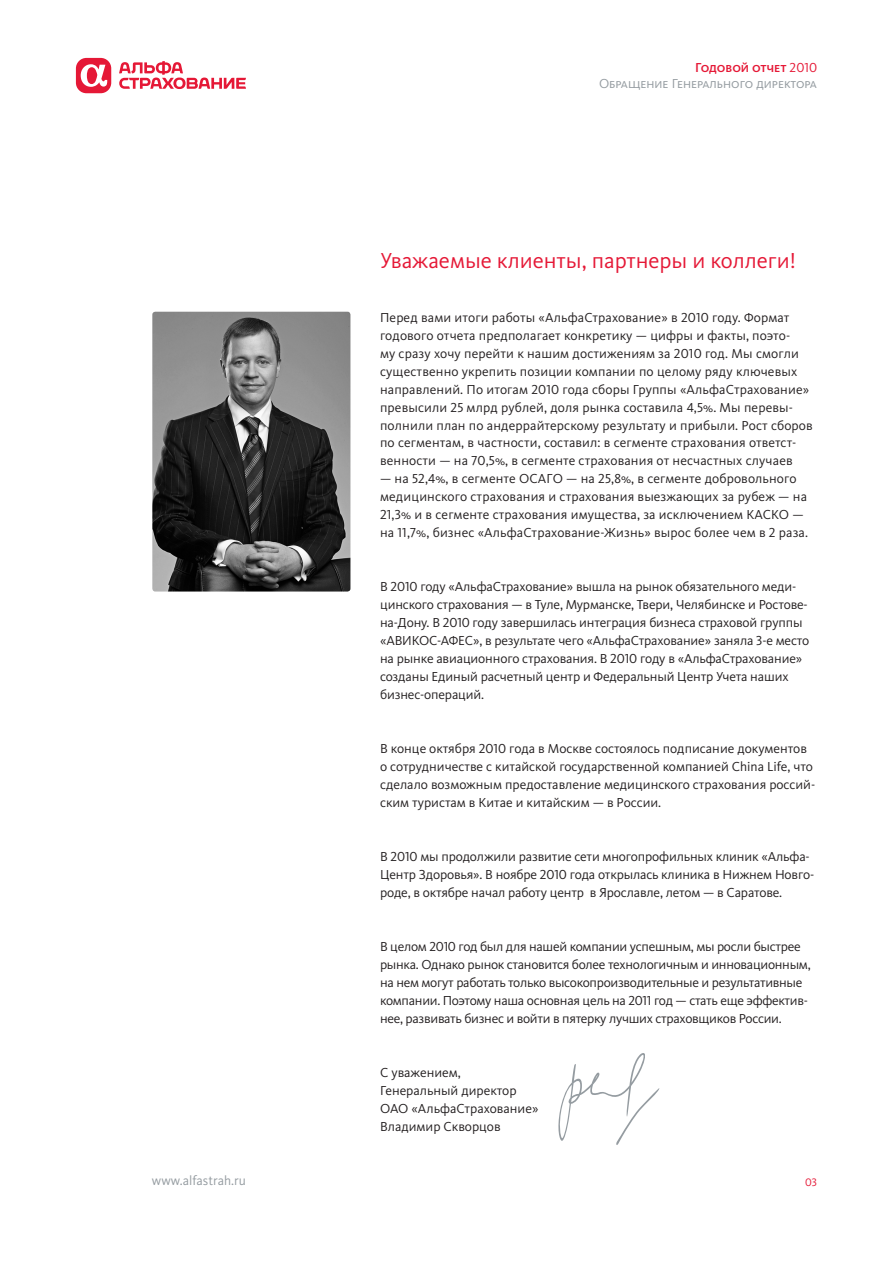
<style>
.page{position:relative;width:893px;height:1263px;background:#fff}
.page>*{position:absolute;margin:0;border:0;box-sizing:border-box;transform-origin:0 0}
.t1{font:22.5px "Kievit Cyr";color:#e51836}
.t2{font:13.5px/18px "Kievit Cyr";letter-spacing:-.005em;color:#231f20}
.t3{font:13.5px "Kievit Cyr Regular SC";color:#959ca1}
.t4{font:13.5px "Kievit Cyr";color:#959ca1}
.t5{font:13.5px "Kievit Cyr Medium SC";color:#e51836}
.t6{font:11.25px "Kievit Cyr Regular SC";color:#e51836}
.s1{font-family:"Kievit Cyr Regular SC"}
</style>
<div class="page">
<div style="left:76px;top:58px;width:35px;height:35px;background:#e51836;border-radius:11px"></div>
<svg style="left:81px;top:64px;width:26px;height:23px"></svg>
<svg style="left:119px;top:61px;width:127px;height:28px"></svg>
<img style="left:152px;top:312px;width:198px;height:279px">
<svg style="left:558px;top:1053px;width:102px;height:92px"></svg>
<p class="t5" style="left:695px;top:59px;width:123px">Годовой отчет <span class="s1">2010</span></p>
<p class="t3" style="left:599px;top:76px;width:220px">Обращение Генерального директора</p>
<h1 class="t1" style="left:380px;top:246px;width:417px">Уважаемые клиенты, партнеры и коллеги!</h1>
<p class="t2" style="left:380px;top:308px;width:434px">Перед вами итоги работы «АльфаСтрахование» в <span class="s1">2010</span> году. Формат годового отчета предполагает конкретику — цифры и факты, поэто-<br>му сразу хочу перейти к нашим достижениям за <span class="s1">2010</span> год. Мы смогли существенно укрепить позиции компании по целому ряду ключевых направлений. По итогам <span class="s1">2010</span> года сборы Группы «АльфаСтрахование» превысили <span class="s1">25</span> млрд рублей, доля рынка составила <span class="s1">4,5</span>%. Мы перевы&shy;полнили план по андеррайтерскому результату и прибыли. Рост сборов по сегментам, в частности, составил: в сегменте страхования ответст&shy;венности — на <span class="s1">70,5</span>%, в сегменте страхования от несчастных случаев</p>
<p class="t2" style="left:380px;top:470px;width:430px">— на <span class="s1">52,4</span>%, в сегменте ОСАГО — на <span class="s1">25,8</span>%, в сегменте добровольного медицинского страхования и страхования выезжающих за рубеж — на <span class="s1">21,3</span>% и в сегменте страхования имущества, за исключением КАСКО — на <span class="s1">11,7</span>%, бизнес «АльфаСтрахование-Жизнь» вырос более чем в <span class="s1">2</span> раза.</p>
<p class="t2" style="left:380px;top:578px;width:431px">В <span class="s1">2010</span> году «АльфаСтрахование» вышла на рынок обязательного меди&shy;цинского страхования — в Туле, Мурманске, Твери, Челябинске и Ростове&shy;на-Дону. В <span class="s1">2010</span> году завершилась интеграция бизнеса страховой группы «АВИКОС-АФЕС», в результате чего «АльфаСтрахование» заняла <span class="s1">3</span>-е место на рынке авиационного страхования. В <span class="s1">2010</span> году в «АльфаСтрахование» созданы Единый расчетный центр и Федеральный Центр Учета наших бизнес-операций.</p>
<p class="t2" style="left:380px;top:740px;width:437px">В конце октября <span class="s1">2010</span> года в Москве состоялось подписание документов о сотрудничестве с китайской государственной компанией China Life, что сделало возможным предоставление медицинского страхования россий&shy;ским туристам в Китае и китайским — в России.</p>
<p class="t2" style="left:380px;top:848px;width:436px">В <span class="s1">2010</span> мы продолжили развитие сети многопрофильных клиник «Альфа-<br>Центр Здоровья». В ноябре <span class="s1">2010</span> года открылась клиника в Нижнем Новго&shy;роде, в октябре начал работу центр в Ярославле, летом — в Саратове.</p>
<p class="t2" style="left:380px;top:938px;width:432px">В целом <span class="s1">2010</span> год был для нашей компании успешным, мы росли быстрее рынка. Однако рынок становится более технологичным и инновационным, на нем могут работать только высокопроизводительные и результативные компании. Поэтому наша основная цель на <span class="s1">2011</span> год — стать еще эффектив&shy;нее, развивать бизнес и войти в пятерку лучших страховщиков России.</p>
<p class="t2" style="left:380px;top:1064px;width:160px">С уважением,<br>Генеральный директор<br>ОАО «АльфаСтрахование»<br>Владимир Скворцов</p>
<p class="t4" style="left:152px;top:1173px;width:96px">www.alfastrah.ru</p>
<p class="t6" style="left:805px;top:1175px;width:13px">03</p>
</div>
